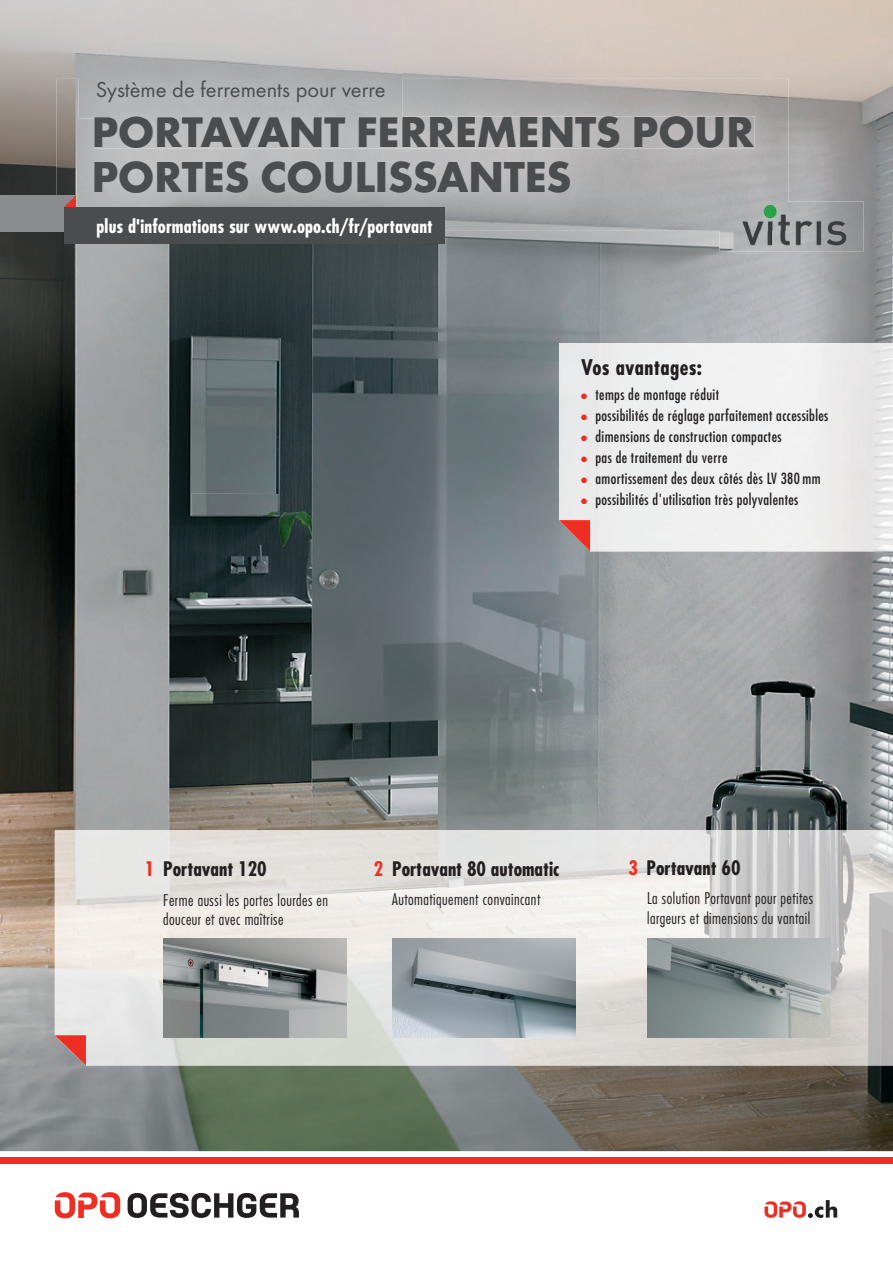
<style>
.page{position:relative;width:893px;height:1263px;background:#fff}
.page>*{position:absolute;margin:0;border:0;box-sizing:border-box;transform-origin:0 0}
.t1{font:700 45px/45px "Futura EFTUOP";letter-spacing:-.015em;color:#4b4c4d}
.t2{font:22.5px "Futura EFTUOP";color:#4b4c4d}
.t3{font:700 condensed 21px "Futura Std";letter-spacing:.01em;color:#231f20}
.t4{font:700 condensed 19.5px "Futura Std";color:#231f20}
.t5{font:700 condensed 18.3px "Futura Std";letter-spacing:.005em;color:#fff}
.t6{font:300 condensed 15.75px/19.5px "Futura Std";letter-spacing:.03em;color:#231f20}
.t7{font:condensed 15px "Futura Std";letter-spacing:.025em;color:#231f20}
.s1{color:#ee2e22}
</style>
<div class="page">
<img style="left:0;top:0;width:893px;height:1151px">
<img style="left:55px;top:830px;width:838px;height:235px">
<svg style="left:55px;top:1035px;width:31px;height:30px"></svg>
<img style="left:164px;top:938px;width:183px;height:99px">
<img style="left:392px;top:938px;width:183px;height:99px">
<img style="left:647px;top:938px;width:183px;height:99px">
<div style="left:0;top:1157px;width:893px;height:6px;background:#ee2e22"></div>
<img style="left:559px;top:343px;width:334px;height:208px">
<svg style="left:559px;top:520px;width:31px;height:31px"></svg>
<img style="left:57px;top:79px;width:732px;height:152px">
<img style="left:95px;top:116px;width:659px;height:32px">
<img style="left:79px;top:63px;width:324px;height:55px">
<img style="left:95px;top:116px;width:308px;height:2px">
<div style="left:0;top:195px;width:76px;height:37px;background:#8a8c8f"></div>
<svg style="left:64px;top:195px;width:12px;height:13px"></svg>
<div style="left:64px;top:208px;width:380px;height:36px;background:#4b4c4d"></div>
<svg style="left:128px;top:1193px;width:171px;height:25px"></svg>
<svg style="left:55px;top:1192px;width:65px;height:26px"></svg>
<img style="left:719px;top:201px;width:145px;height:51px">
<img style="left:719px;top:201px;width:70px;height:30px">
<svg style="left:764px;top:1200px;width:73px;height:18px"></svg>
<h2 class="t2" style="left:96px;top:75px;width:291px">Système de ferrements pour verre</h2>
<h1 class="t1" style="left:91px;top:110px;width:665px">PORTAVANT FERREMENTS POUR<br>PORTES COULISSANTES</h1>
<p class="t5" style="left:96px;top:215px;width:338px">plus d'informations sur www.opo.ch/fr/portavant</p>
<h3 class="t3" style="left:581px;top:354px;width:122px">Vos avantages:</h3>
<p class="t7" style="left:581px;top:386px;width:139px"><span class="s1">•</span> temps de montage réduit</p>
<p class="t7" style="left:581px;top:407px;width:249px"><span class="s1">•</span> possibilités de réglage parfaitement accessibles</p>
<p class="t7" style="left:581px;top:428px;width:202px"><span class="s1">•</span> dimensions de construction compactes</p>
<p class="t7" style="left:581px;top:449px;width:148px"><span class="s1">•</span> pas de traitement du verre</p>
<p class="t7" style="left:581px;top:470px;width:241px"><span class="s1">•</span> amortissement des deux côtés dès LV 380 mm</p>
<p class="t7" style="left:581px;top:491px;width:218px"><span class="s1">•</span> possibilités d'utilisation très polyvalentes</p>
<h3 class="t4" style="left:145px;top:857px;width:123px"><span class="s1">1</span> Portavant 120</h3>
<h3 class="t4" style="left:374px;top:856px;width:187px"><span class="s1">2</span> Portavant 80 automatic</h3>
<p class="t6" style="left:163px;top:890px;width:166px">Ferme aussi les portes lourdes en</p>
<p class="t6" style="left:392px;top:890px;width:150px">Automatiquement convaincant</p>
<p class="t6" style="left:163px;top:909px;width:122px">douceur et avec maîtrise</p>
<h3 class="t4" style="left:629px;top:855px;width:114px"><span class="s1">3</span> Portavant 60</h3>
<p class="t6" style="left:647px;top:889px;width:168px">La solution Portavant pour petites largeurs et dimensions du vantail</p>
</div>
